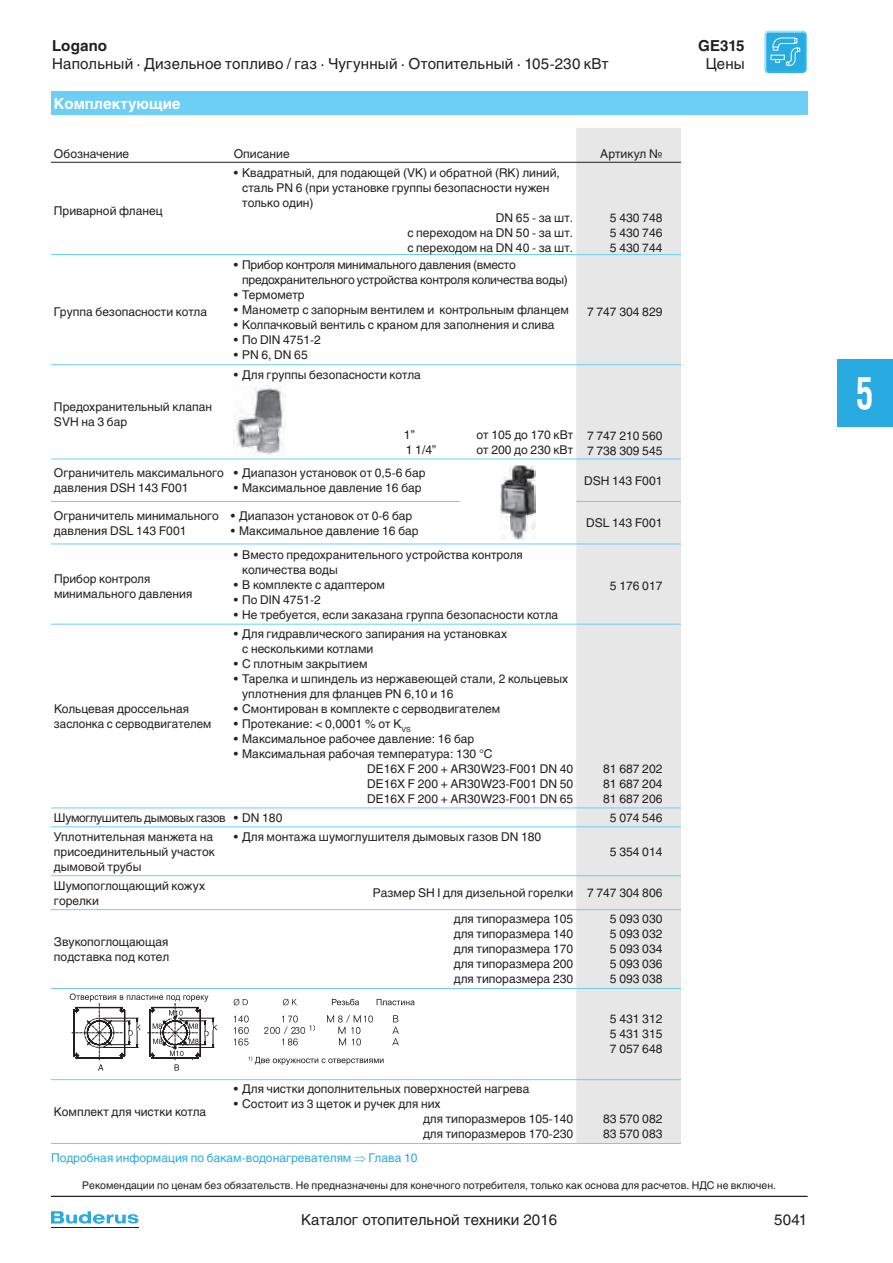
<style>
.page{position:relative;width:893px;height:1263px;background:#fff}
.page>*{position:absolute;margin:0;border:0;box-sizing:border-box;transform-origin:0 0}
.t1{font:700 condensed 45px "Helios C Cn";color:#fff;scale:.8 1}
.t2{font:15px "Helios C";letter-spacing:.01em;color:#231f20}
.t3{font:700 15px "Helios C";color:#fff}
.t4{font:700 15px "Helios C";letter-spacing:.01em;color:#231f20}
.t5{font:12px/15px "Helios C";color:#231f20}
.t6{font:12px/15px "Helios C";letter-spacing:-.02em;color:#231f20}
.t7{font:12px "Helios C";color:#29abe2}
.t8{font:12px "Helios C";letter-spacing:-.03em;color:#231f20}
.t9{font:10.5px "Helios C";color:#231f20}
</style>
<div class="page">
<svg style="left:51px;top:1211px;width:87px;height:13px"></svg>
<hr style="left:51px;top:1227px;width:87px;height:1px;background:#221e1f">
<div style="left:837px;top:359px;width:55px;height:68px;background:#29abe2"></div>
<hr style="left:51px;top:1196px;width:756px;height:1px;background:#221e1f">
<svg style="left:767px;top:30px;width:37px;height:1px"></svg>
<svg style="left:764px;top:31px;width:43px;height:42px;background:#4cbae8"></svg>
<div style="left:51px;top:92px;width:756px;height:23px;background:#6dcff6"></div>
<svg style="left:51px;top:161px;width:525px;height:920px"></svg>
<div style="left:576px;top:128px;width:105px;height:1015px;background:#e7e7e7"></div>
<hr style="left:51px;top:162px;width:756px;height:1px;background:#231f20">
<hr style="left:51px;top:254px;width:697px;height:1px;background:#6dcff6">
<hr style="left:51px;top:364px;width:623px;height:1px;background:#6dcff6">
<hr style="left:51px;top:459px;width:623px;height:1px;background:#6dcff6">
<hr style="left:51px;top:501px;width:409px;height:1px;background:#6dcff6">
<hr style="left:576px;top:501px;width:172px;height:1px;background:#6dcff6">
<hr style="left:51px;top:544px;width:756px;height:1px;background:#6dcff6">
<hr style="left:51px;top:624px;width:697px;height:1px;background:#6dcff6">
<hr style="left:51px;top:808px;width:697px;height:1px;background:#6dcff6">
<hr style="left:51px;top:826px;width:697px;height:1px;background:#6dcff6">
<hr style="left:51px;top:875px;width:697px;height:1px;background:#6dcff6">
<hr style="left:674px;top:364px;width:74px;height:1px;background:#6dcff6">
<hr style="left:674px;top:459px;width:74px;height:1px;background:#6dcff6">
<hr style="left:51px;top:988px;width:697px;height:1px;background:#6dcff6">
<hr style="left:51px;top:1079px;width:697px;height:1px;background:#6dcff6">
<hr style="left:51px;top:1143px;width:756px;height:1px;background:#6dcff6">
<hr style="left:674px;top:909px;width:74px;height:1px;background:#6dcff6">
<hr style="left:576px;top:909px;width:98px;height:1px;background:#6dcff6">
<hr style="left:231px;top:909px;width:345px;height:1px;background:#6dcff6">
<hr style="left:51px;top:909px;width:180px;height:1px;background:#6dcff6">
<img style="left:234px;top:386px;width:52px;height:70px">
<img style="left:500px;top:465px;width:36px;height:75px">
<svg style="left:234px;top:999px;width:14px;height:6px"></svg>
<svg style="left:283px;top:999px;width:14px;height:6px"></svg>
<svg style="left:234px;top:1015px;width:15px;height:30px"></svg>
<svg style="left:264px;top:1015px;width:51px;height:30px"></svg>
<svg style="left:327px;top:1015px;width:46px;height:30px"></svg>
<svg style="left:392px;top:1015px;width:7px;height:30px"></svg>
<svg style="left:70px;top:994px;width:147px;height:77px"></svg>
<svg style="left:332px;top:999px;width:27px;height:6px"></svg>
<svg style="left:377px;top:999px;width:37px;height:6px"></svg>
<svg style="left:248px;top:1057px;width:135px;height:8px"></svg>
<img style="left:714px;top:162px;width:93px;height:982px">
<p class="t4" style="left:52px;top:40px;width:57px">Logano</p>
<p class="t4" style="left:698px;top:40px;width:48px">GE315</p>
<p class="t2" style="left:52px;top:58px;width:558px">Напольный · Дизельное топливо / газ · Чугунный · Отопительный · 105-230 кВт</p>
<p class="t2" style="left:706px;top:58px;width:41px">Цены</p>
<p class="t3" style="left:54px;top:97px;width:128px">Комплектующие</p>
<p class="t5" style="left:54px;top:147px;width:77px">Обозначение</p>
<p class="t5" style="left:234px;top:147px;width:58px">Описание</p>
<p class="t5" style="left:600px;top:147px;width:64px">Артикул №</p>
<p class="t5" style="left:54px;top:204px;width:110px">Приварной фланец</p>
<p class="t5" style="left:54px;top:305px;width:155px">Группа безопасности котла</p>
<p class="t5" style="left:54px;top:400px;width:160px">Предохранительный клапан<br>SVH на 3 бар</p>
<p class="t5" style="left:234px;top:166px;width:328px">• Квадратный, для подающей (VK) и обратной (RK) линий,</p>
<p class="t5" style="left:242px;top:181px;width:309px">сталь PN 6 (при установке группы безопасности нужен</p>
<p class="t5" style="left:242px;top:196px;width:73px">только один)</p>
<p class="t5" style="left:496px;top:211px;width:79px">DN 65 - за шт.</p>
<p class="t5" style="left:407px;top:226px;width:167px">с переходом на DN 50 - за шт.</p>
<p class="t5" style="left:407px;top:241px;width:167px">с переходом на DN 40 - за шт.</p>
<p class="t6" style="left:242px;top:258px;width:327px;text-indent:-8px">• Прибор контроля минимального давления (вместо предохрани тельного устройства контроля количества во ды)</p>
<p class="t5" style="left:234px;top:288px;width:73px">• Термометр</p>
<p class="t5" style="left:234px;top:303px;width:337px">• Манометр с запорным вентилем и контрольным фланцем</p>
<p class="t5" style="left:234px;top:318px;width:322px">• Колпачковый вентиль с краном для заполнения и слива</p>
<p class="t5" style="left:234px;top:333px;width:89px">• По DIN 4751-2</p>
<p class="t5" style="left:234px;top:348px;width:76px">• PN 6, DN 65</p>
<p class="t5" style="left:234px;top:368px;width:189px">• Для группы безопасности котла</p>
<p class="t5" style="left:404px;top:428px;width:12px">1”</p>
<p class="t5" style="left:476px;top:428px;width:98px">от 105 до 170 кВт</p>
<p class="t5" style="left:406px;top:443px;width:32px">1 1/4”</p>
<p class="t5" style="left:476px;top:443px;width:98px">от 200 до 230 кВт</p>
<p class="t5" style="left:54px;top:466px;width:172px">Ограничитель максимального давления DSH 143 F001</p>
<p class="t5" style="left:234px;top:466px;width:193px">• Диапазон установок от 0,5-6 бар</p>
<p class="t5" style="left:234px;top:481px;width:189px">• Максимальное давление 16 бар</p>
<p class="t5" style="left:54px;top:509px;width:166px">Ограничитель минимального давления DSL 143 F001</p>
<p class="t5" style="left:231px;top:509px;width:183px">• Диапазон установок от 0-6 бар</p>
<p class="t5" style="left:231px;top:524px;width:189px">• Максимальное давление 16 бар</p>
<p class="t5" style="left:54px;top:572px;width:140px">Прибор контроля минимального давления</p>
<p class="t5" style="left:54px;top:702px;width:159px">Кольцевая дроссельная заслонка с серводвигателем</p>
<p class="t5" style="left:242px;top:548px;width:282px;text-indent:-8px">• Вместо предохранительного устройства контроля количества воды</p>
<p class="t5" style="left:234px;top:578px;width:153px">• В комплекте с адаптером</p>
<p class="t5" style="left:234px;top:593px;width:89px">• По DIN 4751-2</p>
<p class="t5" style="left:234px;top:608px;width:326px">• Не требуется, если заказана группа безопасности котла</p>
<p class="t5" style="left:242px;top:627px;width:266px;text-indent:-8px">• Для гидравлического запирания на установках с несколькими котлами</p>
<p class="t5" style="left:234px;top:657px;width:135px">• С плотным закрытием</p>
<p class="t5" style="left:242px;top:672px;width:327px;text-indent:-8px">• Тарелка и шпиндель из нержавеющей стали, 2 кольцевых уплотнения для фланцев PN 6,10 и 16</p>
<p class="t5" style="left:234px;top:702px;width:268px">• Смонтирован в комплекте с серводвигателем</p>
<p class="t5" style="left:234px;top:717px;width:179px">• Протекание: &lt; 0,0001 % от K<sub>VS</sub></p>
<p class="t5" style="left:234px;top:732px;width:242px">• Максимальное рабочее давление: 16 бар</p>
<p class="t5" style="left:367px;top:747px;width:208px;text-indent:-133px">• Максимальная рабочая температура: 130 °C<br>DE16X F 200 + AR30W23-F001 DN 40<br>DE16X F 200 + AR30W23-F001 DN 50<br>DE16X F 200 + AR30W23-F001 DN 65</p>
<p class="t5" style="left:610px;top:211px;width:54px;text-align:justify">5 430 748<br>5 430 746<br>5 430 744</p>
<p class="t5" style="left:587px;top:305px;width:77px">7 747 304 829</p>
<p class="t5" style="left:587px;top:429px;width:77px">7 747 210 560<br>7 738 309 545</p>
<p class="t5" style="left:584px;top:474px;width:80px">DSH 143 F001</p>
<p class="t5" style="left:586px;top:516px;width:78px">DSL 143 F001</p>
<p class="t5" style="left:610px;top:579px;width:54px">5 176 017</p>
<p class="t5" style="left:603px;top:762px;width:61px;text-align:justify">81 687 202<br>81 687 204<br>81 687 206</p>
<p class="t8" style="left:54px;top:813px;width:230px">Шумоглушитель дымовых газов • DN 180</p>
<p class="t5" style="left:610px;top:811px;width:54px">5 074 546</p>
<p class="t5" style="left:54px;top:830px;width:162px">Уплотнительная манжета на присоединительный участок дымовой трубы</p>
<p class="t5" style="left:234px;top:830px;width:309px">• Для монтажа шумоглушителя дымовых газов DN 180</p>
<p class="t5" style="left:610px;top:845px;width:54px">5 354 014</p>
<p class="t5" style="left:54px;top:879px;width:153px">Шумопоглощающий кожух горелки</p>
<p class="t5" style="left:373px;top:886px;width:291px">Размер SH I для дизельной горелки 7 747 304 806</p>
<p class="t5" style="left:54px;top:935px;width:117px">Звукопоглощающая подставка под котел</p>
<p class="t5" style="left:454px;top:912px;width:121px;text-align:justify">для типоразмера 105 для типоразмера 140 для типоразмера 170 для типоразмера 200 для типоразмера 230</p>
<p class="t5" style="left:610px;top:912px;width:54px;text-align:justify">5 093 030<br>5 093 032<br>5 093 034<br>5 093 036<br>5 093 038</p>
<p class="t5" style="left:610px;top:1012px;width:54px;text-align:justify">5 431 312<br>5 431 315<br>7 057 648</p>
<p class="t5" style="left:54px;top:1105px;width:154px">Комплект для чистки котла</p>
<p class="t5" style="left:234px;top:1083px;width:297px">• Для чистки дополнительных поверхностей нагрева</p>
<p class="t5" style="left:423px;top:1098px;width:152px;text-indent:-189px">• Состоит из 3 щеток и ручек для них<br>для типоразмеров 105-140 для типоразмеров 170-230</p>
<p class="t5" style="left:603px;top:1112px;width:61px">83 570 082<br>83 570 083</p>
<p class="t7" style="left:51px;top:1153px;width:368px">Подробная информация по бакам-водонагревателям • Глава 10</p>
<p class="t9" style="left:82px;top:1181px;width:695px">Рекомендации по ценам без обязательств. Не предназначены для конечного потребителя, только как основа для расчетов. НДС не включен.</p>
<p class="t2" style="left:301px;top:1214px;width:258px">Каталог отопительной техники 2016</p>
<p class="t2" style="left:774px;top:1214px;width:35px">5041</p>
<h1 class="t1" style="left:856px;top:366px;width:24px">5</h1>
</div>
